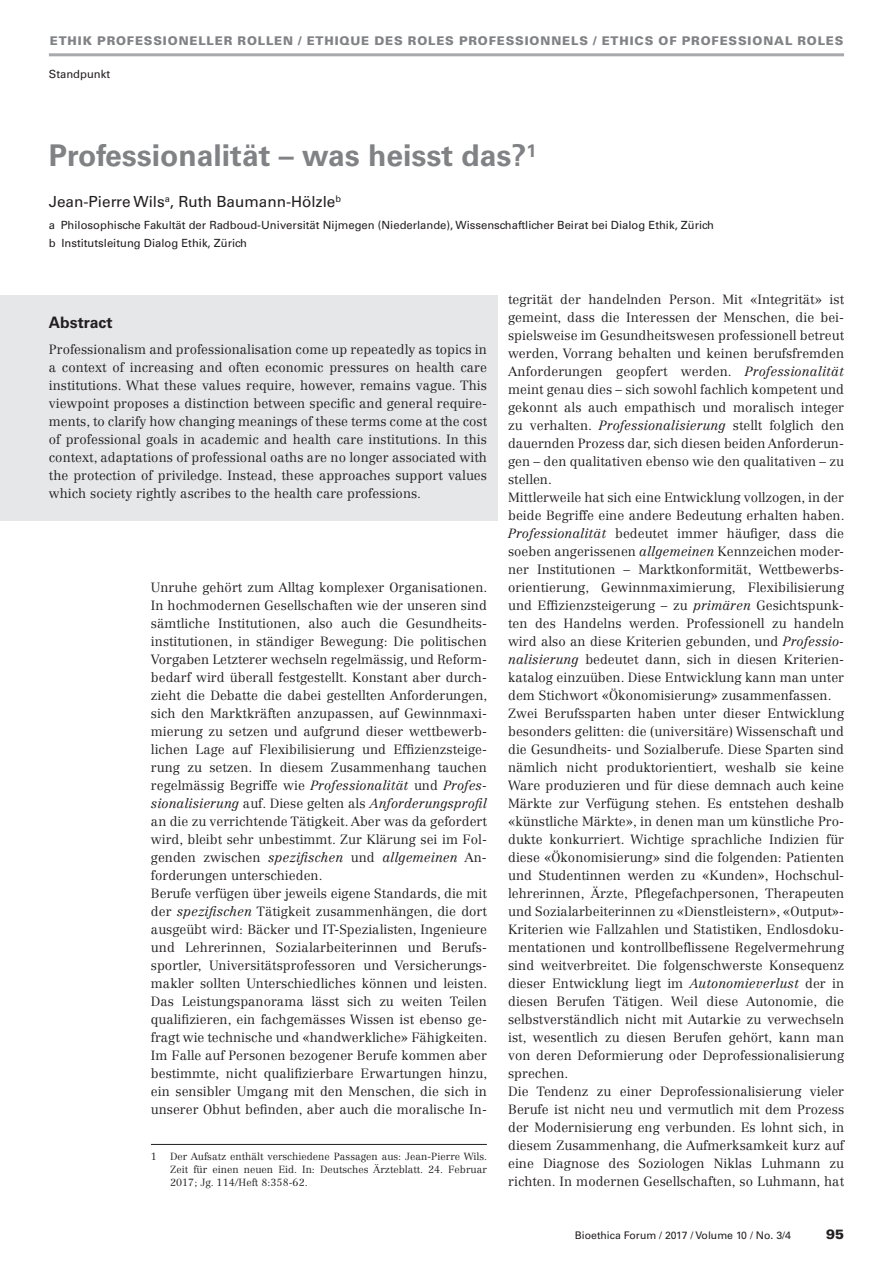
<style>
.page{position:relative;width:893px;height:1263px;background:#fff}
.page>*{position:absolute;margin:0;border:0;box-sizing:border-box;transform-origin:0 0}
.t1{font:700 30px "Univers LT Std";color:#808285}
.t2{font:700 15.75px "Univers LT Std";color:#231f20}
.t3{font:15.3px "Univers LT Std";color:#231f20}
.t4{font:900 13.5px "Univers LT Std";color:#231f20}
.t5{font:300 13.2px/18px "Centennial LT Std";letter-spacing:.005em;color:#231f20}
.t6{font:900 12px "Univers LT Std";letter-spacing:.07em;color:#808285}
.t7{font:11.25px/18px "Univers LT Std";color:#231f20}
.t8{font:10.5px "Univers LT Std";color:#231f20}
.t9{font:300 10.2px/13.2px "Centennial LT Std";letter-spacing:.005em;color:#231f20;text-align:justify}
.s1{font-style:italic}
.s2{color:#fff}
</style>
<div class="page">
<hr style="left:49px;top:53px;width:795px;height:3px;background:#a8a9ad">
<hr style="left:151px;top:1144px;width:336px;height:1px;background:#231f20">
<div style="left:0;top:295px;width:497px;height:225px;background:#e6e7e9"></div>
<p class="t6" style="left:50px;top:33px;width:795px">ETHIK PROFESSIONELLER ROLLEN / ETHIQUE DES ROLES PROFESSIONNELS / ETHICS OF PROFESSIONAL ROLES</p>
<p class="t7" style="left:49px;top:65px;width:63px">Standpunkt</p>
<h1 class="t1" style="left:49px;top:138px;width:489px">Professionalität – was heisst das?<sup>1</sup></h1>
<p class="t3" style="left:49px;top:192px;width:294px">Jean-Pierre Wils<sup>a</sup>, Ruth Baumann-Hölzle<sup>b</sup></p>
<p class="t7" style="left:49px;top:216px;width:667px">a Philosophische Fakultät der Radboud-Universität Nijmegen (Niederlande), Wissenschaftlicher Beirat bei Dialog Ethik, Zürich b Institutsleitung Dialog Ethik, Zürich</p>
<p class="t2" style="left:49px;top:313px;width:65px">Abstract</p>
<p class="t5" style="left:49px;top:341px;width:440px;text-align:justify">Professionalism and professionalisation come up repeatedly as topics in a context of increasing and often economic pressures on health care institutions. What these values require, however, remains vague. This viewpoint proposes a distinction between specific and general require&shy;ments, to clarify how changing meanings of these terms come at the cost of professional goals in academic and health care institutions. In this context, adaptations of professional oaths are no longer associated with the protection of priviledge. Instead, these approaches support values which society rightly ascribes to the health care professions.</p>
<p class="t5" style="left:151px;top:578px;width:338px">Unruhe gehört zum Alltag komplexer Organisationen.<br>In hochmodernen Gesellschaften wie der unseren sind sämtliche Institutionen, also auch die Gesundheits&shy;institutionen, in ständiger Bewegung: Die politischen Vorgaben Letzterer wechseln regelmässig, und Reform&shy;bedarf wird überall festgestellt. Konstant aber durch&shy;zieht die Debatte die dabei gestellten Anforderungen, sich den Marktkräften anzupassen, auf Gewinnmaxi&shy;mierung zu setzen und aufgrund dieser wettbewerb&shy;lichen Lage auf Flexibilisierung und Effizienzsteige&shy;rung zu setzen. In diesem Zusammenhang tauchen regelmässig Begriffe wie <span class="s1">Professionalität</span> und <span class="s1">Profes&shy;sionalisierung</span> auf. Diese gelten als <span class="s1">Anforderungsprofil </span>an die zu verrichtende Tätigkeit. Aber was da gefordert wird, bleibt sehr unbestimmt. Zur Klärung sei im Fol&shy;genden zwischen <span class="s1">spezifischen</span> und <span class="s1">allgemeinen</span> An&shy;forderungen unterschieden.<span class="s2">1<br></span>Berufe verfügen über jeweils eigene Standards, die mit der <span class="s1">spezifischen</span> Tätigkeit zusammenhängen, die dort ausgeübt wird: Bäcker und IT-Spezialisten, Ingenieure und Lehrerinnen, Sozialarbeiterinnen und Berufs&shy;sportler, Universitätsprofessoren und Versicherungs&shy;makler sollten Unterschiedliches können und leisten.<br>Das Leistungspanorama lässt sich zu weiten Teilen qualifizieren, ein fachgemässes Wissen ist ebenso ge&shy;fragt wie technische und «handwerkliche» Fähigkeiten.<br>Im Falle auf Personen bezogener Berufe kommen aber bestimmte, nicht qualifizierbare Erwartungen hinzu, ein sensibler Umgang mit den Menschen, die sich in unserer Obhut befinden, aber auch die moralische In-</p>
<p class="t9" style="left:151px;top:1149px;width:8px">1</p>
<p class="t9" style="left:170px;top:1149px;width:319px">Der Aufsatz enthält verschiedene Passagen aus: Jean-Pierre Wils.<br>Zeit für einen neuen Eid. In: Deutsches Ärzteblatt. 24. Februar 2017; Jg. 114/Heft 8:358-62.</p>
<p class="t5" style="left:508px;top:290px;width:338px">tegrität der handelnden Person. Mit «Integrität» ist gemeint, dass die Interessen der Menschen, die bei&shy;spielsweise im Gesundheitswesen professionell betreut werden, Vorrang behalten und keinen berufsfremden Anforderungen geopfert werden. <span class="s1">Professionalität </span>meint genau dies – sich sowohl fachlich kompetent und gekonnt als auch empathisch und moralisch integer zu verhalten. <span class="s1">Professionalisierung</span> stellt folglich den dauernden Prozess dar, sich diesen beiden Anforderun&shy;gen – den qualitativen ebenso wie den qualitativen – zu stellen.<br>Mittlerweile hat sich eine Entwicklung vollzogen, in der beide Begriffe eine andere Bedeutung erhalten haben.<br><span class="s1">Professionalität</span> bedeutet immer häufiger, dass die soeben angerissenen <span class="s1">allgemeinen</span> Kennzeichen moder&shy;ner Institutionen – Marktkonformität, Wettbewerbs&shy;orientierung, Gewinnmaximierung, Flexibilisierung und Effizienzsteigerung – zu <span class="s1">primären</span> Gesichtspunk&shy;ten des Handelns werden. Professionell zu handeln wird also an diese Kriterien gebunden, und <span class="s1">Professio&shy;nalisierung</span> bedeutet dann, sich in diesen Kriterien&shy;katalog einzuüben. Diese Entwicklung kann man unter dem Stichwort «Ökonomisierung» zusammenfassen.<br>Zwei Berufssparten haben unter dieser Entwicklung besonders gelitten: die (universitäre) Wissenschaft und die Gesundheits- und Sozialberufe. Diese Sparten sind nämlich nicht produktorientiert, weshalb sie keine Ware produzieren und für diese demnach auch keine Märkte zur Verfügung stehen. Es entstehen deshalb «künstliche Märkte», in denen man um künstliche Pro&shy;dukte konkurriert. Wichtige sprachliche Indizien für diese «Ökonomisierung» sind die folgenden: Patienten und Studentinnen werden zu «Kunden», Hochschul&shy;lehrerinnen, Ärzte, Pflegefachpersonen, Therapeuten und Sozialarbeiterinnen zu «Dienstleistern», «Output»- Kriterien wie Fallzahlen und Statistiken, Endlosdoku&shy;mentationen und kontrollbeflissene Regelvermehrung sind weitverbreitet. Die folgenschwerste Konsequenz dieser Entwicklung liegt im <span class="s1">Autonomieverlust</span> der in diesen Berufen Tätigen. Weil diese Autonomie, die selbstverständlich nicht mit Autarkie zu verwechseln ist, wesentlich zu diesen Berufen gehört, kann man von deren Deformierung oder Deprofessionalisierung sprechen.<br>Die Tendenz zu einer Deprofessionalisierung vieler Berufe ist nicht neu und vermutlich mit dem Prozess der Modernisierung eng verbunden. Es lohnt sich, in diesem Zusammenhang, die Aufmerksamkeit kurz auf eine Diagnose des Soziologen Niklas Luhmann zu richten. In modernen Gesellschaften, so Luhmann, hat</p>
<p class="t8" style="left:575px;top:1229px;width:218px">Bioethica Forum / 2017 / Volume 10 / No. 3/4</p>
<p class="t4" style="left:826px;top:1225px;width:20px">95</p>
</div>
